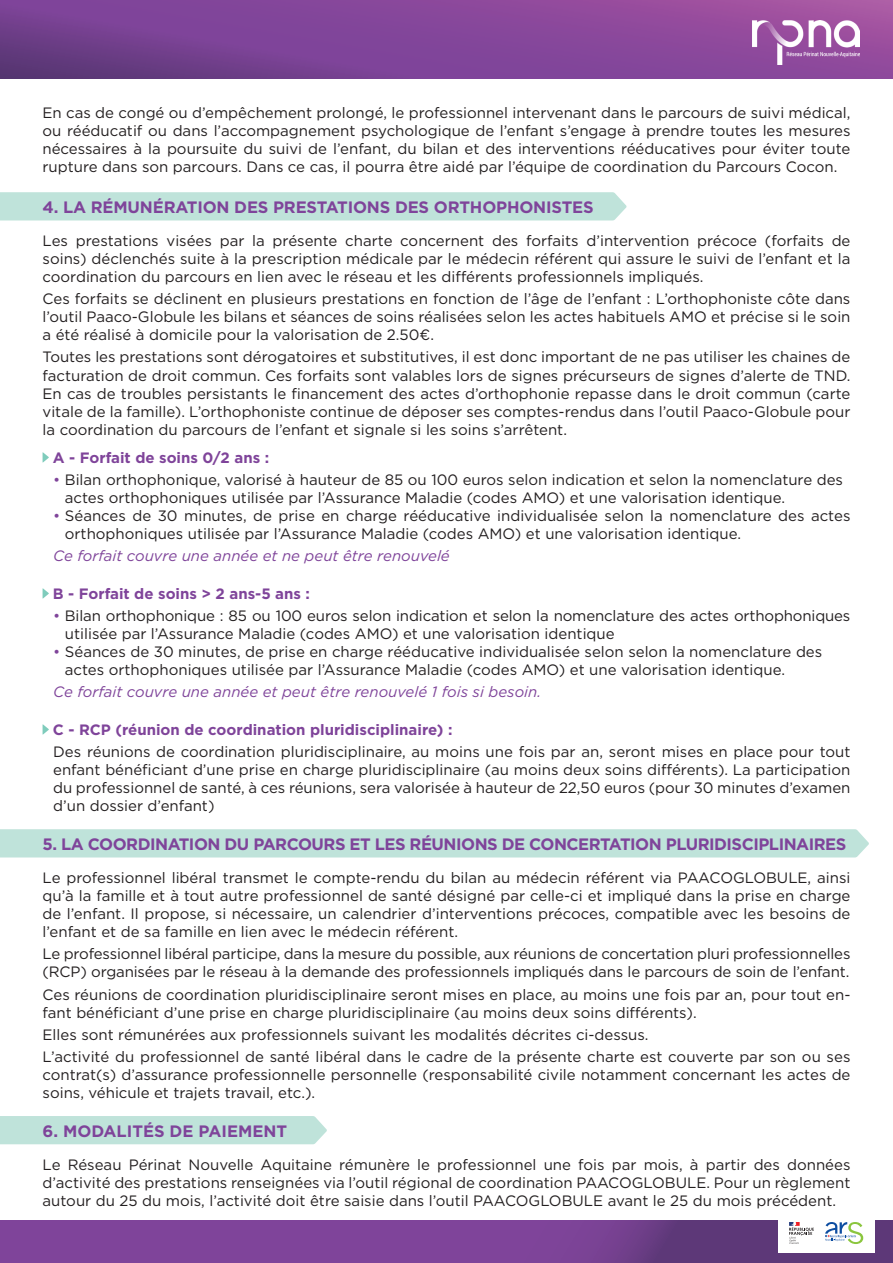
<style>
.page{position:relative;width:893px;height:1263px;background:#fff}
.page>*{position:absolute;margin:0;border:0;box-sizing:border-box;transform-origin:0 0}
.t1{font:700 16.5px "Gotham";letter-spacing:-.03em;color:#7f449a}
.t2{font:700 16.5px "Gotham";letter-spacing:-.01em;color:#7f449a}
.t3{font:700 16.5px "Gotham";color:#7f449a}
.t4{font:15px/18px "Gotham";color:#231f20}
.t5{font:italic 15px "Gotham";color:#7f449a}
.t6{font:700 15px "Gotham";color:#7f449a}
.s1{color:#7f449a}
</style>
<div class="page">
<svg style="left:0;top:1220px;width:893px;height:43px"></svg>
<svg style="left:0;top:0;width:893px;height:79px"></svg>
<img style="left:753px;top:21px;width:107px;height:43px">
<div style="left:0;top:192px;width:627px;height:28px;background:#bfe3da"></div>
<svg style="left:43px;top:452px;width:6px;height:11px"></svg>
<svg style="left:43px;top:588px;width:6px;height:11px"></svg>
<svg style="left:43px;top:724px;width:6px;height:11px"></svg>
<div style="left:0;top:829px;width:869px;height:28px;background:#bfe3da"></div>
<div style="left:0;top:1116px;width:327px;height:28px;background:#bfe3da"></div>
<div style="left:778px;top:1214px;width:97px;height:38px;background:#fff"></div>
<svg style="left:789px;top:1222px;width:25px;height:22px"></svg>
<svg style="left:825px;top:1222px;width:38px;height:22px"></svg>
<p class="t4" style="left:43px;top:104px;width:809px;text-align:justify">En cas de congé ou d’empêchement prolongé, le professionnel intervenant dans le parcours de suivi médical, ou rééducatif ou dans l’accompagnement psychologique de l’enfant s’engage à prendre toutes les mesures nécessaires à la poursuite du suivi de l’enfant, du bilan et des interventions rééducatives pour éviter toute rupture dans son parcours. Dans ce cas, il pourra être aidé par l’équipe de coordination du Parcours Cocon.</p>
<p class="t2" style="left:43px;top:196px;width:553px">4. LA RÉMUNÉRATION DES PRESTATIONS DES ORTHOPHONISTES</p>
<p class="t4" style="left:43px;top:231px;width:809px;text-align:justify">Les prestations visées par la présente charte concernent des forfaits d’intervention précoce (forfaits de soins) déclenchés suite à la prescription médicale par le médecin référent qui assure le suivi de l’enfant et la coordination du parcours en lien avec le réseau et les différents professionnels impliqués.</p>
<p class="t4" style="left:43px;top:290px;width:809px;text-align:justify">Ces forfaits se déclinent en plusieurs prestations en fonction de l’âge de l’enfant : L’orthophoniste côte dans l’outil Paaco-Globule les bilans et séances de soins réalisées selon les actes habituels AMO et précise si le soin a été réalisé à domicile pour la valorisation de 2.50€.</p>
<p class="t4" style="left:43px;top:348px;width:809px;text-align:justify">Toutes les prestations sont dérogatoires et substitutives, il est donc important de ne pas utiliser les chaines de facturation de droit commun. Ces forfaits sont valables lors de signes précurseurs de signes d’alerte de TND.<br>En cas de troubles persistants le financement des actes d’orthophonie repasse dans le droit commun (carte vitale de la famille). L’orthophoniste continue de déposer ses comptes-rendus dans l’outil Paaco-Globule pour la coordination du parcours de l’enfant et signale si les soins s’arrêtent.</p>
<p class="t6" style="left:53px;top:447px;width:218px">A - Forfait de soins 0/2 ans :</p>
<p class="t4" style="left:65px;top:470px;width:780px;text-indent:-12px"><span class="s1">•</span> Bilan orthophonique, valorisé à hauteur de 85 ou 100 euros selon indication et selon la nomenclature des actes orthophoniques utilisée par l’Assurance Maladie (codes AMO) et une valorisation identique.</p>
<p class="t4" style="left:65px;top:506px;width:787px;text-indent:-12px"><span class="s1">•</span> Séances de 30 minutes, de prise en charge rééducative individualisée selon la nomenclature des actes orthophoniques utilisée par l’Assurance Maladie (codes AMO) et une valorisation identique.</p>
<p class="t5" style="left:53px;top:546px;width:398px">Ce forfait couvre une année et ne peut être renouvelé</p>
<p class="t6" style="left:53px;top:583px;width:259px">B - Forfait de soins &gt; 2 ans-5 ans :</p>
<p class="t4" style="left:65px;top:606px;width:787px;text-indent:-12px"><span class="s1">•</span> Bilan orthophonique : 85 ou 100 euros selon indication et selon la nomenclature des actes orthophoniques utilisée par l’Assurance Maladie (codes AMO) et une valorisation identique</p>
<p class="t4" style="left:65px;top:642px;width:759px;text-indent:-12px"><span class="s1">•</span> Séances de 30 minutes, de prise en charge rééducative individualisée selon selon la nomenclature des actes orthophoniques utilisée par l’Assurance Maladie (codes AMO) et une valorisation identique.</p>
<p class="t5" style="left:53px;top:682px;width:489px">Ce forfait couvre une année et peut être renouvelé 1 fois si besoin.</p>
<p class="t6" style="left:53px;top:719px;width:401px">C - RCP (réunion de coordination pluridisciplinaire) :</p>
<p class="t4" style="left:53px;top:742px;width:799px;text-align:justify">Des réunions de coordination pluridisciplinaire, au moins une fois par an, seront mises en place pour tout enfant bénéficiant d’une prise en charge pluridisciplinaire (au moins deux soins différents). La participation du professionnel de santé, à ces réunions, sera valorisée à hauteur de 22,50 euros (pour 30 minutes d’examen d’un dossier d’enfant)</p>
<p class="t1" style="left:43px;top:833px;width:805px">5. LA COORDINATION DU PARCOURS ET LES RÉUNIONS DE CONCERTATION PLURIDISCIPLINAIRES</p>
<p class="t4" style="left:43px;top:868px;width:809px;text-align:justify">Le professionnel libéral transmet le compte-rendu du bilan au médecin référent via PAACOGLOBULE, ainsi qu’à la famille et à tout autre professionnel de santé désigné par celle-ci et impliqué dans la prise en charge de l’enfant. Il propose, si nécessaire, un calendrier d’interventions précoces, compatible avec les besoins de l’enfant et de sa famille en lien avec le médecin référent.</p>
<p class="t4" style="left:43px;top:945px;width:809px">Le professionnel libéral participe, dans la mesure du possible, aux réunions de concertation pluri professionnelles (RCP) organisées par le réseau à la demande des professionnels impliqués dans le parcours de soin de l’enfant.</p>
<p class="t4" style="left:43px;top:985px;width:809px">Ces réunions de coordination pluridisciplinaire seront mises en place, au moins une fois par an, pour tout en&shy;fant bénéficiant d’une prise en charge pluridisciplinaire (au moins deux soins différents).</p>
<p class="t4" style="left:43px;top:1023px;width:809px;line-height:22.2px">Elles sont rémunérées aux professionnels suivant les modalités décrites ci-dessus.<br>L’activité du professionnel de santé libéral dans le cadre de la présente charte est couverte par son ou ses</p>
<p class="t4" style="left:43px;top:1065px;width:809px">contrat(s) d’assurance professionnelle personnelle (responsabilité civile notamment concernant les actes de soins, véhicule et trajets travail, etc.).</p>
<p class="t3" style="left:43px;top:1120px;width:246px">6. MODALITÉS DE PAIEMENT</p>
<p class="t4" style="left:43px;top:1155px;width:809px;text-align:justify">Le Réseau Périnat Nouvelle Aquitaine rémunère le professionnel une fois par mois, à partir des données d’activité des prestations renseignées via l’outil régional de coordination PAACOGLOBULE. Pour un règlement autour du 25 du mois, l’activité doit être saisie dans l’outil PAACOGLOBULE avant le 25 du mois précédent.</p>
</div>
